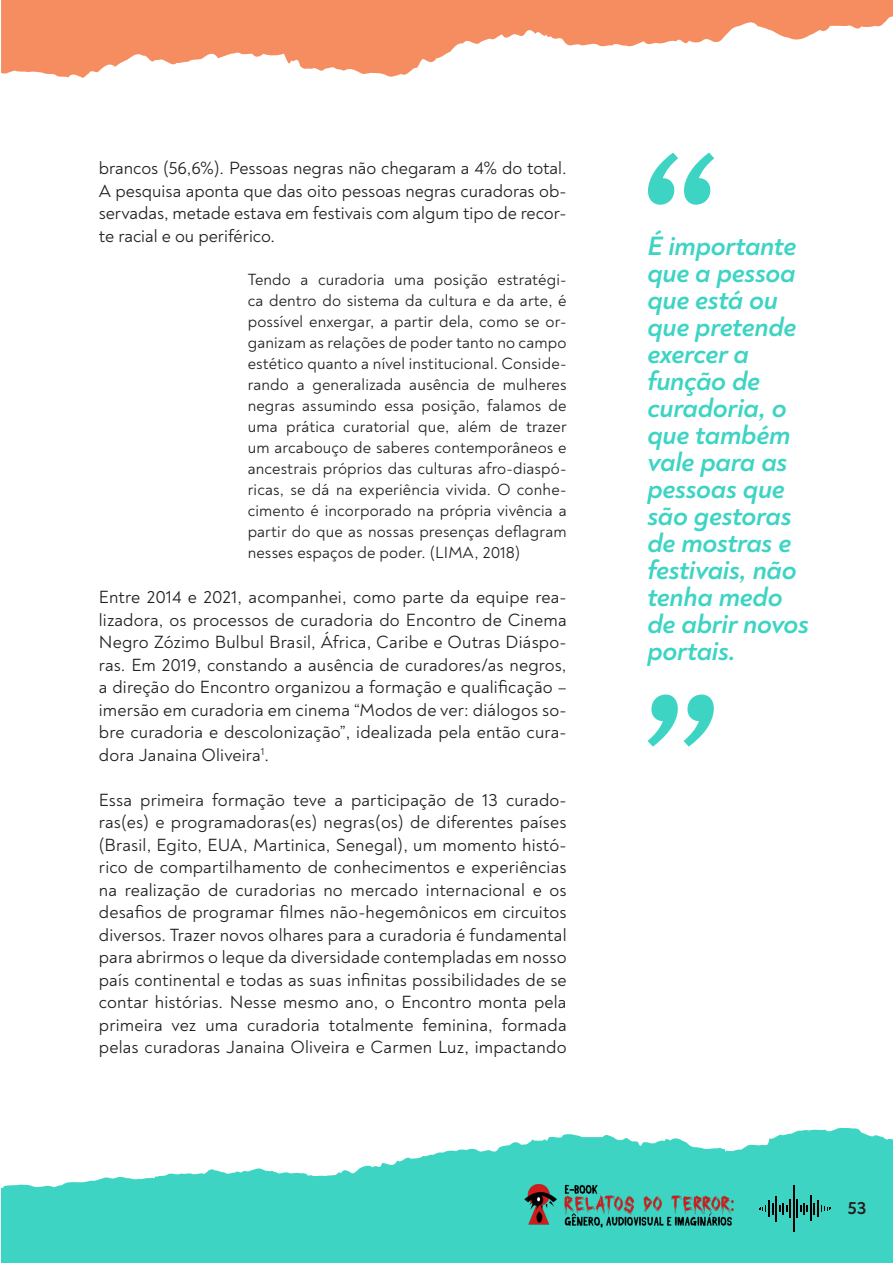
<style>
.page{position:relative;width:893px;height:1263px;background:#fff}
.page>*{position:absolute;margin:0;border:0;box-sizing:border-box;transform-origin:0 0}
.t1{font:italic 700 195px "Noah";color:#3dd4c4}
.t2{font:italic 700 27px/27px "Noah";letter-spacing:-.01em;color:#3dd4c4}
.t3{font:18px/22.5px "Noah";letter-spacing:.01em;color:#231f20;text-align:justify}
.t4{font:700 18px "Noah";color:#231f20}
.t5{font:16.5px/21px "Noah";letter-spacing:.01em;color:#231f20;text-align:justify}
</style>
<div class="page">
<svg style="left:1px;top:1128px;width:892px;height:135px;fill:#3dd4c4"></svg>
<svg style="left:1px;top:0;width:892px;height:78px;fill:#f68d60"></svg>
<img style="left:500px;top:1173px;width:245px;height:63px">
<hr style="left:793px;top:1185px;width:1px;height:47px;background:#000">
<svg style="left:759px;top:1196px;width:72px;height:25px;background:#2c9b8f"></svg>
<hr style="left:0;top:0;width:1px;height:1263px;background:#ffd13d">
<p class="t3" style="left:99px;top:157px;width:469px">brancos (56,6%). Pessoas negras não chegaram a 4% do total.<br>A pesquisa aponta que das oito pessoas negras curadoras ob&shy;servadas, metade estava em festivais com algum tipo de recor&shy;te racial e ou periférico.</p>
<p class="t5" style="left:248px;top:269px;width:321px">Tendo a curadoria uma posição estratégi&shy;ca dentro do sistema da cultura e da arte, é possível enxergar, a partir dela, como se or&shy;ganizam as relações de poder tanto no campo estético quanto a nível institucional. Conside&shy;rando a generalizada ausência de mulheres negras assumindo essa posição, falamos de uma prática curatorial que, além de trazer um arcabouço de saberes contemporâneos e ancestrais próprios das culturas afro-diaspó&shy;ricas, se dá na experiência vivida. O conhe&shy;cimento é incorporado na própria vivência a partir do que as nossas presenças deflagram nesses espaços de poder. (LIMA, 2018)</p>
<p class="t3" style="left:99px;top:586px;width:470px">Entre 2014 e 2021, acompanhei, como parte da equipe rea&shy;lizadora, os processos de curadoria do Encontro de Cinema Negro Zózimo Bulbul Brasil, África, Caribe e Outras Diáspo&shy;ras. Em 2019, constando a ausência de curadores/as negros, a direção do Encontro organizou a formação e qualificação – imersão em curadoria em cinema “Modos de ver: diálogos so&shy;bre curadoria e descolonização”, idealizada pela então cura&shy;dora Janaina Oliveira<sup>1</sup>.</p>
<p class="t3" style="left:99px;top:789px;width:469px">Essa primeira formação teve a participação de 13 curado&shy;ras(es) e programadoras(es) negras(os) de diferentes países (Brasil, Egito, EUA, Martinica, Senegal), um momento histó&shy;rico de compartilhamento de conhecimentos e experiências na realização de curadorias no mercado internacional e os desafios de programar filmes não-hegemônicos em circuitos diversos. Trazer novos olhares para a curadoria é fundamental para abrirmos o leque da diversidade contempladas em nosso país continental e todas as suas infinitas possibilidades de se contar histórias. Nesse mesmo ano, o Encontro monta pela primeira vez uma curadoria totalmente feminina, formada pelas curadoras Janaina Oliveira e Carmen Luz, impactando</p>
<p class="t1" style="left:630px;top:102px;width:79px">“</p>
<p class="t2" style="left:647px;top:232px;width:163px">É importante que a pessoa que está ou que pretende exercer a função de curadoria, o que também vale para as pessoas que são gestoras de mostras e festivais, não tenha medo de abrir novos portais.</p>
<p class="t1" style="left:731px;top:798px;width:79px;rotate:-180deg">“</p>
<p class="t4" style="left:848px;top:1196px;width:20px">53</p>
</div>
